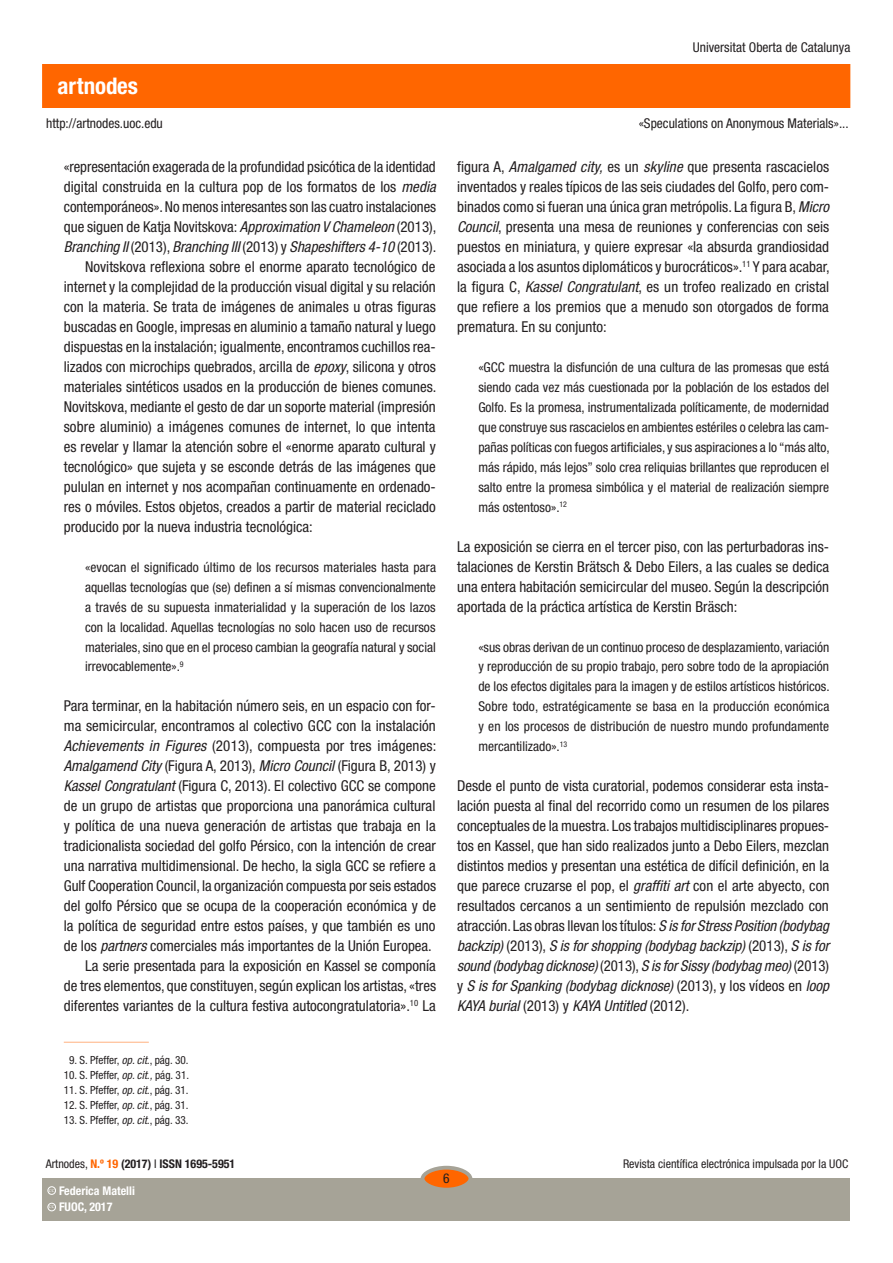
<style>
.page{position:relative;width:893px;height:1263px;background:#fff}
.page>*{position:absolute;margin:0;border:0;box-sizing:border-box;transform-origin:0 0}
.t1{font:700 condensed 22.95px "Helvetica Neue LT Std";color:#fff}
.text_general{font:condensed 15px/20px "Helvetica Neue LT Std";color:#231f20;text-align:justify}
.text_general_primerp{font:condensed 15px/20px "Helvetica Neue LT Std";color:#231f20;text-align:justify}
.TEXTCITAT{font:condensed 13.5px/20px "Helvetica Neue LT Std";color:#231f20;text-align:justify}
.t2{font:condensed 12px "Helvetica Neue LT Std";color:#231f20}
.t3{font:700 condensed 12px "Helvetica Neue LT Std";color:#231f20}
.t4{font:700 condensed 12px "Helvetica Neue LT Std";color:#fff}
._05_NOTASRESTO{font:condensed 11.25px "Helvetica Neue LT Std";color:#231f20}
._04_NOTAS1{font:condensed 11.25px "Helvetica Neue LT Std";color:#231f20}
.t5{font:600 3.9px "Adobe Caslon Pro";color:#fff}
.s1{font-style:italic}
.s2{font-weight:400}
.s3{color:#f60}
</style>
<div class="page">
<div style="left:43px;top:65px;width:807px;height:42px;background:#f60"></div>
<div style="left:43px;top:1178px;width:807px;height:42px;background:#a6a397"></div>
<div style="left:422px;top:1168px;width:48px;height:21px;background:#f60;border-radius:50%"></div>
<div style="left:421px;top:1166px;width:51px;height:25px;border:4px solid #a6a397;border-radius:50%"></div>
<div style="left:48px;top:1203px;width:8px;height:8px;border:1px solid #fff;border-radius:50%"></div>
<div style="left:48px;top:1186px;width:8px;height:8px;border:1px solid #fff;border-radius:50%"></div>
<hr style="left:64px;top:1042px;width:85px;height:1px;background:#ffb280">
<h1 class="t1" style="left:58px;top:72px;width:82px">artnodes</h1>
<p class="TEXTCITAT" style="left:46px;top:113px;width:118px">http://artnodes.uoc.edu</p>
<p class="text_general" style="left:64px;top:157px;width:374px">«representación exagerada de la profundidad psicótica de la identidad digital construida en la cultura pop de los formatos de los <span class="s1">media </span>contemporáneos». No menos interesantes son las cuatro instalaciones que siguen de Katja Novitskova: <span class="s1">Approximation V Chameleon</span> (2013), <span class="s1">Branching II</span> (2013), <span class="s1">Branching III</span> (2013) y <span class="s1">Shapeshifters 4-10</span> (2013).</p>
<p class="text_general" style="left:64px;top:257px;width:374px;text-indent:21px">Novitskova reflexiona sobre el enorme aparato tecnológico de internet y la complejidad de la producción visual digital y su relación con la materia. Se trata de imágenes de animales u otras figuras buscadas en Google, impresas en aluminio a tamaño natural y luego dispuestas en la instalación; igualmente, encontramos cuchillos rea&shy;lizados con microchips quebrados, arcilla de <span class="s1">epoxy</span>, silicona y otros materiales sintéticos usados en la producción de bienes comunes.<br>Novitskova, mediante el gesto de dar un soporte material (impresión sobre aluminio) a imágenes comunes de internet, lo que intenta es revelar y llamar la atención sobre el «enorme aparato cultural y tecnológico» que sujeta y se esconde detrás de las imágenes que pululan en internet y nos acompañan continuamente en ordenado&shy;res o móviles. Estos objetos, creados a partir de material reciclado producido por la nueva industria tecnológica:</p>
<p class="TEXTCITAT" style="left:85px;top:557px;width:352px">«evocan el significado último de los recursos materiales hasta para aquellas tecnologías que (se) definen a sí mismas convencionalmente a través de su supuesta inmaterialidad y la superación de los lazos con la localidad. Aquellas tecnologías no solo hacen uso de recursos materiales, sino que en el proceso cambian la geografía natural y social irrevocablemente».<sup>9</sup></p>
<p class="text_general_primerp" style="left:64px;top:696px;width:374px">Para terminar, en la habitación número seis, en un espacio con for&shy;ma semicircular, encontramos al colectivo GCC con la instalación <span class="s1">Achievements in Figures</span> (2013), compuesta por tres imágenes:<br><span class="s1">Amalgamend City</span> (Figura A, 2013), <span class="s1">Micro Council</span> (Figura B, 2013) y <span class="s1">Kassel Congratulant</span> (Figura C, 2013). El colectivo GCC se compone de un grupo de artistas que proporciona una panorámica cultural y política de una nueva generación de artistas que trabaja en la tradicionalista sociedad del golfo Pérsico, con la intención de crear una narrativa multidimensional. De hecho, la sigla GCC se refiere a Gulf Cooperation Council, la organización compuesta por seis estados del golfo Pérsico que se ocupa de la cooperación económica y de la política de seguridad entre estos países, y que también es uno de los <span class="s1">partners</span> comerciales más importantes de la Unión Europea.</p>
<p class="text_general" style="left:64px;top:955px;width:374px;text-indent:21px">La serie presentada para la exposición en Kassel se componía de tres elementos, que constituyen, según explican los artistas, «tres diferentes variantes de la cultura festiva autocongratulatoria».<sup>10</sup> La</p>
<p class="_04_NOTAS1" style="left:69px;top:1053px;width:121px">9. S. Pfeffer, <span class="s1">op. cit.</span>, pág. 30.</p>
<p class="_05_NOTASRESTO" style="left:64px;top:1068px;width:127px">10. S. Pfeffer, <span class="s1">op. cit.,</span> pág. 31.</p>
<p class="_05_NOTASRESTO" style="left:64px;top:1083px;width:126px">11. S. Pfeffer, <span class="s1">op. cit.</span>, pág. 31.</p>
<p class="_05_NOTASRESTO" style="left:64px;top:1098px;width:126px">12. S. Pfeffer, <span class="s1">op. cit.</span>, pág. 31.</p>
<p class="_05_NOTASRESTO" style="left:64px;top:1113px;width:126px">13. S. Pfeffer, <span class="s1">op. cit.</span>, pág. 33.</p>
<p class="TEXTCITAT" style="left:693px;top:37px;width:159px">Universitat Oberta de Catalunya</p>
<p class="TEXTCITAT" style="left:639px;top:113px;width:212px">«Speculations on Anonymous Materials»...</p>
<p class="text_general" style="left:457px;top:157px;width:374px">figura A, <span class="s1">Amalgamed city,</span> es un <span class="s1">skyline</span> que presenta rascacielos inventados y reales típicos de las seis ciudades del Golfo, pero com&shy;binados como si fueran una única gran metrópolis. La figura B, <span class="s1">Micro Council</span>, presenta una mesa de reuniones y conferencias con seis puestos en miniatura, y quiere expresar «la absurda grandiosidad asociada a los asuntos diplomáticos y burocráticos».<sup>11</sup> Y para acabar, la figura C, <span class="s1">Kassel Congratulant</span>, es un trofeo realizado en cristal que refiere a los premios que a menudo son otorgados de forma prematura. En su conjunto:</p>
<p class="TEXTCITAT" style="left:478px;top:357px;width:353px">«GCC muestra la disfunción de una cultura de las promesas que está siendo cada vez más cuestionada por la población de los estados del Golfo. Es la promesa, instrumentalizada políticamente, de modernidad que construye sus rascacielos en ambientes estériles o celebra las cam&shy;pañas políticas con fuegos artificiales, y sus aspiraciones a lo “más alto, más rápido, más lejos” solo crea reliquias brillantes que reproducen el salto entre la promesa simbólica y el material de realización siempre más ostentoso».<sup>12</sup></p>
<p class="text_general_primerp" style="left:457px;top:536px;width:374px">La exposición se cierra en el tercer piso, con las perturbadoras ins&shy;talaciones de Kerstin Brätsch &amp; Debo Eilers, a las cuales se dedica una entera habitación semicircular del museo. Según la descripción aportada de la práctica artística de Kerstin Bräsch:</p>
<p class="TEXTCITAT" style="left:478px;top:637px;width:353px">«sus obras derivan de un continuo proceso de desplazamiento, variación y reproducción de su propio trabajo, pero sobre todo de la apropiación de los efectos digitales para la imagen y de estilos artísticos históricos.<br>Sobre todo, estratégicamente se basa en la producción económica y en los procesos de distribución de nuestro mundo profundamente mercantilizado».<sup>13</sup></p>
<p class="text_general_primerp" style="left:457px;top:776px;width:374px">Desde el punto de vista curatorial, podemos considerar esta insta&shy;lación puesta al final del recorrido como un resumen de los pilares conceptuales de la muestra. Los trabajos multidisciplinares propues&shy;tos en Kassel, que han sido realizados junto a Debo Eilers, mezclan distintos medios y presentan una estética de difícil definición, en la que parece cruzarse el pop, el <span class="s1">graffiti art</span> con el arte abyecto, con resultados cercanos a un sentimiento de repulsión mezclado con atracción. Las obras llevan los títulos: <span class="s1">S is for Stress Position (bodybag backzip)</span> (2013), <span class="s1">S is for shopping (bodybag backzip)</span> (2013), <span class="s1">S is for sound (bodybag dicknose)</span> (2013), <span class="s1">S is for Sissy (bodybag meo)</span> (2013) y <span class="s1">S is for Spanking (bodybag dicknose)</span> (2013), y los vídeos en <span class="s1">loop KAYA burial</span> (2013) y <span class="s1">KAYA Untitled</span> (2012).</p>
<p class="t3" style="left:46px;top:1157px;width:191px"><span class="s2">Artnodes,</span> <span class="s3">N.º 19</span> (2017) <span class="s2">I</span> ISSN 1695-5951</p>
<p class="t5" style="left:49px;top:1205px;width:7px">CC</p>
<p class="t4" style="left:59px;top:1200px;width:55px">FUOC, 2017</p>
<p class="t4" style="left:59px;top:1183px;width:77px">Federica Matelli</p>
<p class="t5" style="left:49px;top:1188px;width:7px">CC</p>
<p class="TEXTCITAT" style="left:443px;top:1168px;width:8px">6</p>
<p class="t2" style="left:623px;top:1157px;width:227px">Revista científica electrónica impulsada por la UOC</p>
</div>
